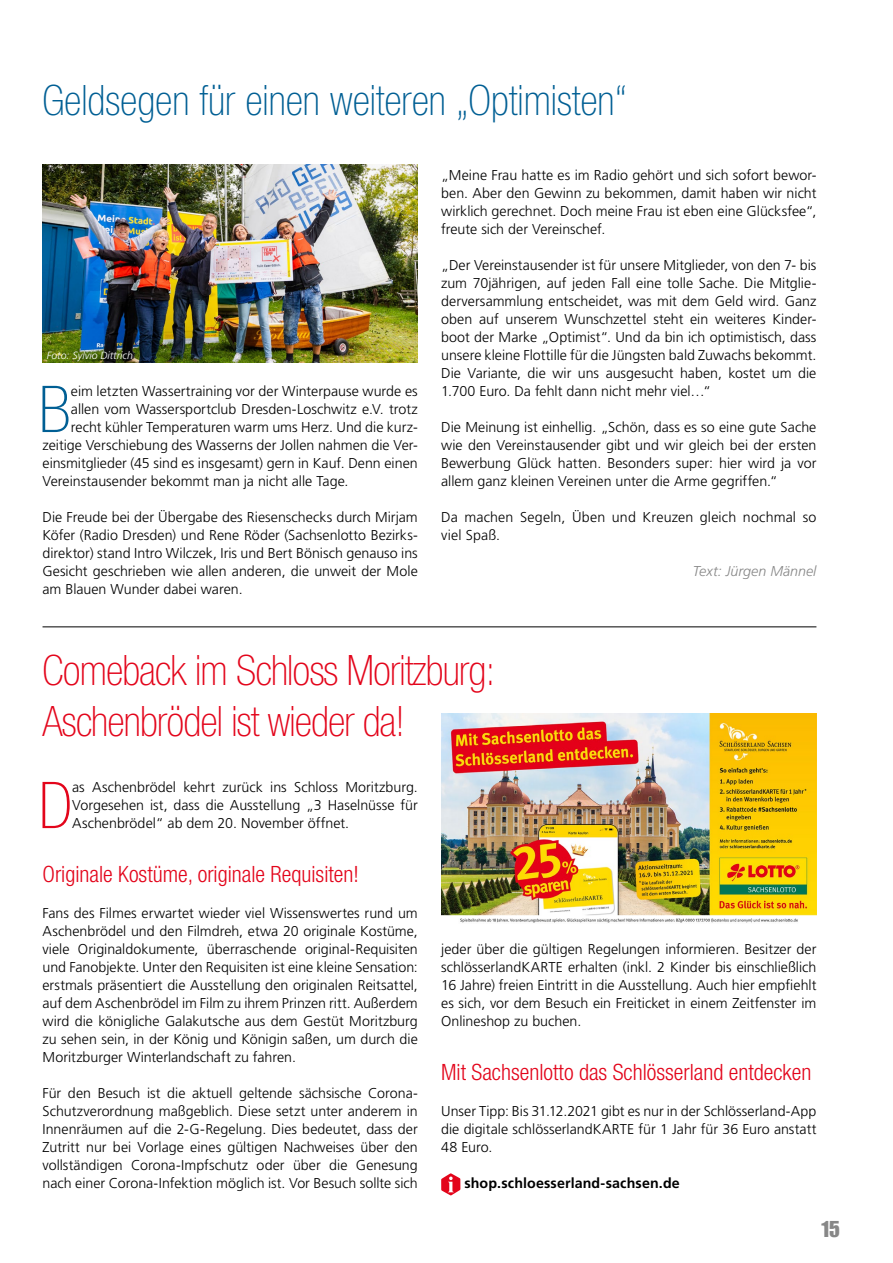
<style>
.page{position:relative;width:893px;height:1263px;background:#fff}
.page>*{position:absolute;margin:0;border:0;box-sizing:border-box;transform-origin:0 0}
.t1{font:100 condensed 64.65px "Helvetica Neue LT Std";color:#005f94}
.t2{font:100 condensed 64.65px "Helvetica Neue LT Std";color:#e3051b}
.t3{font:100 condensed 42px/50.4px "Helvetica Neue LT Std";letter-spacing:-.02em;color:#e3051b}
.t4{font:100 condensed 42px "Helvetica Neue LT Std";color:#005f94}
.t5{font:300 condensed 22.5px "Helvetica Neue LT Std";color:#e3051b}
.t6{font:22.5px "Impact LT Std";color:#878787}
.t7{font:300 14.25px/18px "Frutiger LT Std";color:#000;text-align:justify}
.t8{font:700 14.25px "Frutiger LT Std";letter-spacing:.01em;color:#000}
.t9{font:italic 300 14.25px "Frutiger LT Std";letter-spacing:.005em;color:#878787}
.t10{font:italic 300 10.5px "Frutiger LT Std";color:#fff}
</style>
<div class="page">
<svg style="left:441px;top:1173px;width:19px;height:22px"></svg>
<img style="left:43px;top:165px;width:375px;height:198px">
<hr style="left:43px;top:626px;width:773px;height:1px;background:#000">
<img style="left:441px;top:713px;width:375px;height:210px">
<h2 class="t4" style="left:43px;top:77px;width:586px">Geldsegen für einen weiteren „Optimisten“</h2>
<p class="t10" style="left:47px;top:349px;width:88px">Foto: Sylvio Dittrich</p>
<h1 class="t1" style="left:39px;top:373px;width:34px">B</h1>
<p class="t7" style="left:71px;top:382px;width:348px">eim letzten Wassertraining vor der Winterpause wurde es</p>
<p class="t7" style="left:71px;top:400px;width:348px">allen vom Wassersportclub Dresden-Loschwitz e.V. trotz</p>
<p class="t7" style="left:71px;top:418px;width:348px">recht kühler Temperaturen warm ums Herz. Und die kurz-</p>
<p class="t7" style="left:43px;top:436px;width:377px">zeitige Verschiebung des Wasserns der Jollen nahmen die Ver-</p>
<p class="t7" style="left:43px;top:454px;width:377px">einsmitglieder (45 sind es insgesamt) gern in Kauf. Denn einen</p>
<p class="t7" style="left:43px;top:472px;width:308px">Vereinstausender bekommt man ja nicht alle Tage.</p>
<p class="t7" style="left:43px;top:508px;width:377px">Die Freude bei der Übergabe des Riesenschecks durch Mirjam Köfer (Radio Dresden) und Rene Röder (Sachsenlotto Bezirks&shy;direktor) stand Intro Wilczek, Iris und Bert Bönisch genauso ins Gesicht geschrieben wie allen anderen, die unweit der Mole am Blauen Wunder dabei waren.</p>
<p class="t7" style="left:441px;top:166px;width:377px">„Meine Frau hatte es im Radio gehört und sich sofort bewor&shy;ben. Aber den Gewinn zu bekommen, damit haben wir nicht wirklich gerechnet. Doch meine Frau ist eben eine Glücksfee“, freute sich der Vereinschef.</p>
<p class="t7" style="left:441px;top:256px;width:377px">„Der Vereinstausender ist für unsere Mitglieder, von den 7- bis zum 70jährigen, auf jeden Fall eine tolle Sache. Die Mitglie&shy;derversammlung entscheidet, was mit dem Geld wird. Ganz oben auf unserem Wunschzettel steht ein weiteres Kinder&shy;boot der Marke „Optimist“. Und da bin ich optimistisch, dass unsere kleine Flottille für die Jüngsten bald Zuwachs bekommt.<br>Die Variante, die wir uns ausgesucht haben, kostet um die 1.700 Euro. Da fehlt dann nicht mehr viel…“</p>
<p class="t7" style="left:441px;top:418px;width:377px">Die Meinung ist einhellig. „Schön, dass es so eine gute Sache wie den Vereinstausender gibt und wir gleich bei der ersten Bewerbung Glück hatten. Besonders super: hier wird ja vor allem ganz kleinen Vereinen unter die Arme gegriffen.“</p>
<p class="t7" style="left:441px;top:508px;width:377px">Da machen Segeln, Üben und Kreuzen gleich nochmal so viel Spaß.</p>
<p class="t9" style="left:693px;top:563px;width:125px">Text: Jürgen Männel</p>
<h2 class="t3" style="left:43px;top:645px;width:455px">Comeback im Schloss Moritzburg:<br>Aschenbrödel ist wieder da!</h2>
<h1 class="t2" style="left:39px;top:769px;width:35px">D</h1>
<p class="t7" style="left:72px;top:778px;width:347px">as Aschenbrödel kehrt zurück ins Schloss Moritzburg.<br>Vorgesehen ist, dass die Ausstellung „3 Haselnüsse für Aschenbrödel“ ab dem 20. November öffnet.</p>
<h3 class="t5" style="left:43px;top:861px;width:318px">Originale Kostüme, originale Requisiten!</h3>
<p class="t7" style="left:43px;top:904px;width:377px">Fans des Filmes erwartet wieder viel Wissenswertes rund um Aschenbrödel und den Filmdreh, etwa 20 originale Kostüme, viele Originaldokumente, überraschende original-Requisiten und Fanobjekte. Unter den Requisiten ist eine kleine Sensation: erstmals präsentiert die Ausstellung den originalen Reitsattel, auf dem Aschenbrödel im Film zu ihrem Prinzen ritt. Außerdem wird die königliche Galakutsche aus dem Gestüt Moritzburg zu sehen sein, in der König und Königin saßen, um durch die Moritzburger Winterlandschaft zu fahren.</p>
<p class="t7" style="left:43px;top:1084px;width:377px">Für den Besuch ist die aktuell geltende sächsische Corona-Schutzverordnung maßgeblich. Diese setzt unter anderem in Innenräumen auf die 2-G-Regelung. Dies bedeutet, dass der Zutritt nur bei Vorlage eines gültigen Nachweises über den vollständigen Corona-Impfschutz oder über die Genesung nach einer Corona-Infektion möglich ist. Vor Besuch sollte sich</p>
<p class="t7" style="left:441px;top:940px;width:377px">jeder über die gültigen Regelungen informieren. Besitzer der schlösserlandKARTE erhalten (inkl. 2 Kinder bis einschließlich 16 Jahre) freien Eintritt in die Ausstellung. Auch hier empfiehlt es sich, vor dem Besuch ein Freiticket in einem Zeitfenster im Onlineshop zu buchen.</p>
<h3 class="t5" style="left:441px;top:1059px;width:372px">Mit Sachsenlotto das Schlösserland entdecken</h3>
<p class="t7" style="left:441px;top:1102px;width:377px">Unser Tipp: Bis 31.12.2021 gibt es nur in der Schlösserland-App die digitale schlösserlandKARTE für 1 Jahr für 36 Euro anstatt 48 Euro.</p>
<p class="t8" style="left:464px;top:1175px;width:217px">shop.schloesserland-sachsen.de</p>
<h3 class="t6" style="left:821px;top:1216px;width:21px">15</h3>
</div>
